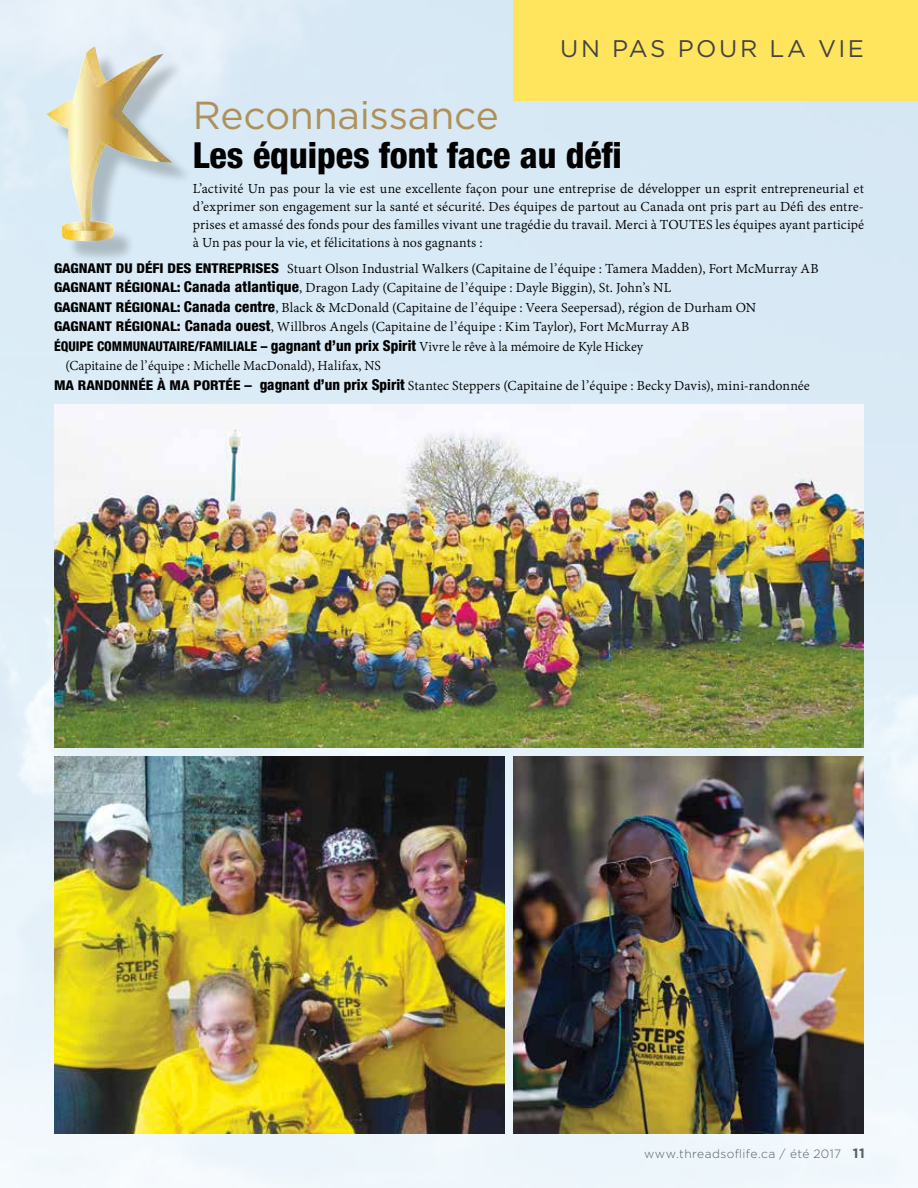
<style>
.page{position:relative;width:918px;height:1188px;background:#fff}
.page>*{position:absolute;margin:0;border:0;box-sizing:border-box;transform-origin:0 0}
.t1{font:39px "Gotham";letter-spacing:-.005em;color:#af9059}
.t2{font:800 condensed 36px "Helvetica Neue LT Pro";color:#000}
.t3{font:24px "Gotham";letter-spacing:.105em;color:#434345}
.t4{font:15px/18px "Adobe Devanagari";letter-spacing:.005em;color:#000;text-align:justify}
.t5{font:300 12px "Gotham";letter-spacing:.03em;color:#565e66}
.s1{font-family:"Helvetica Neue LT Pro";font-weight:800;font-stretch:condensed;font-size:13.5px}
.s2{font-family:"Helvetica Neue LT Pro";font-weight:800;font-stretch:condensed}
.s3{font-weight:700;font-size:13.5px}
</style>
<div class="page">
<img style="left:0;top:0;width:918px;height:1188px">
<div style="left:513px;top:0;width:405px;height:101px;background:#ffe55e"></div>
<img style="left:54px;top:756px;width:450px;height:378px">
<img style="left:513px;top:756px;width:351px;height:378px">
<img style="left:54px;top:405px;width:810px;height:342px">
<div style="left:52px;top:53px;width:141px;height:210px;background:#000;opacity:.21"></div>
<img style="left:46px;top:46px;width:127px;height:196px">
<h3 class="t3" style="left:560px;top:34px;width:305px">UN PAS POUR LA VIE</h3>
<h1 class="t1" style="left:193px;top:90px;width:307px">Reconnaissance</h1>
<h2 class="t2" style="left:193px;top:132px;width:430px">Les équipes font face au défi</h2>
<p class="t4" style="left:193px;top:180px;width:673px">L’activité Un pas pour la vie est une excellente façon pour une entreprise de développer un esprit entrepreneurial et d’exprimer son engagement sur la santé et sécurité. Des équipes de partout au Canada ont pris part au Défi des entre&shy;prises et amassé des fonds pour des familles vivant une tragédie du travail. Merci à TOUTES les équipes ayant participé à Un pas pour la vie, et félicitations à nos gagnants :</p>
<p class="t4" style="left:54px;top:261px;width:766px"><span class="s1">GAGNANT DU DÉFI DES ENTREPRISES</span> Stuart Olson Industrial Walkers (Capitaine de l’équipe : Tamera Madden), Fort McMurray AB</p>
<p class="t4" style="left:54px;top:280px;width:619px"><span class="s1">GAGNANT RÉGIONAL:</span> <span class="s2">Canada atlantique</span>, Dragon Lady (Capitaine de l’équipe : Dayle Biggin), St. John’s NL</p>
<p class="t4" style="left:54px;top:300px;width:704px"><span class="s1">GAGNANT RÉGIONAL:</span> <span class="s2">Canada centre</span>, Black &amp; McDonald (Capitaine de l’équipe : Veera Seepersad), région de Durham ON</p>
<p class="t4" style="left:54px;top:319px;width:637px"><span class="s1">GAGNANT RÉGIONAL:</span> <span class="s2">Canada ouest</span>, Willbros Angels (Capitaine de l’équipe : Kim Taylor), Fort McMurray AB</p>
<p class="t4" style="left:54px;top:339px;width:591px"><span class="s1">ÉQUIPE COMMUNAUTAIRE/FAMILIALE –</span> <span class="s2">gagnant d’un prix Spirit</span> Vivre le rêve à la mémoire de Kyle Hickey</p>
<p class="t4" style="left:66px;top:358px;width:317px">(Capitaine de l’équipe : Michelle MacDonald), Halifax, NS</p>
<p class="t4" style="left:54px;top:378px;width:757px"><span class="s1">MA RANDONNÉE À MA PORTÉE –</span> <span class="s2">gagnant d’un prix Spirit</span> Stantec Steppers (Capitaine de l’équipe : Becky Davis), mini-randonnée</p>
<p class="t5" style="left:644px;top:1146px;width:222px">www.threadsoflife.ca / été 2017 <span class="s3">11</span></p>
</div>
